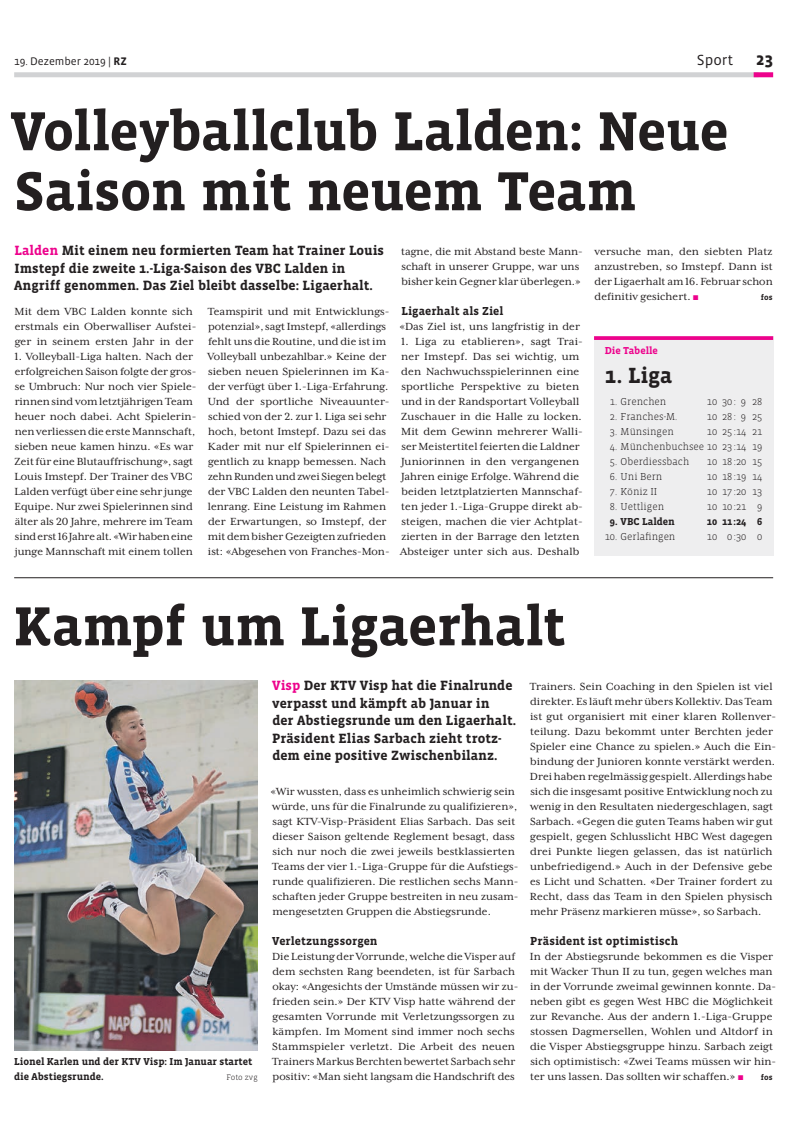
<style>
.page{position:relative;width:798px;height:1134px;background:#fff}
.page>*{position:absolute;margin:0;border:0;box-sizing:border-box;transform-origin:0 0}
.t1{font:700 56.25px/60px "Vista Slab OT";letter-spacing:-.01em;color:#231f20}
.t2{font:700 22.5px "Vista Slab OT";color:#231f20}
.t3{font:700 17.5px "Vista Sans OT";color:#231f20}
.t4{font:15px "Vista Sans OT";color:#231f20}
.t5{font:700 13.75px/17.5px "Vista Slab OT";letter-spacing:.005em;color:#231f20}
.t6{font:11.88px/15px "Mrs Eaves XL Serif OT";letter-spacing:.005em;color:#231f20}
.t7{font:700 11.88px "Vista Slab OT";letter-spacing:.01em;color:#231f20}
.t8{font:11.25px "Vista Sans OT";color:#231f20}
.t9{font:300 10.25px "Vista Slab OT";color:#231f20}
.t10{font:700 10.25px/15px "Vista Slab OT";color:#231f20}
.t11{font:700 10.25px "Vista Slab OT";color:#ed028c}
.t12{font:300 8.12px "Vista Slab OT";color:#231f20}
.t13{font:700 8.12px "Vista Slab OT";letter-spacing:.005em;color:#231f20}
.s1{font-weight:700}
.s2{color:#ed028c}
</style>
<div class="page">
<div style="left:14px;top:72px;width:744px;height:5px;background:#d1d2d4"></div>
<div style="left:753px;top:72px;width:19px;height:5px;background:#ed028c"></div>
<img style="left:14px;top:681px;width:243px;height:369px">
<div style="left:594px;top:336px;width:178px;height:219px;background:#eeeeef"></div>
<svg style="left:594px;top:336px;width:178px;height:4px"></svg>
<hr style="left:14px;top:577px;width:758px;height:1px;background:#231f20">
<p class="t8" style="left:14px;top:55px;width:114px">19. Dezember 2019 | <span class="s1">RZ</span></p>
<p class="t4" style="left:696px;top:52px;width:38px">Sport</p>
<h3 class="t3" style="left:755px;top:50px;width:19px">23</h3>
<h1 class="t1" style="left:11px;top:102px;width:719px">Volleyballclub Lalden: Neue<br>Saison mit neuem Team</h1>
<p class="t5" style="left:14px;top:242px;width:371px"><span class="s2">Lalden</span> Mit einem neu formierten Team hat Trainer Louis<br>Imstepf die zweite 1.-Liga-Saison des VBC Lalden in<br>Angriff genommen. Das Ziel bleibt dasselbe: Ligaerhalt.</p>
<p class="t6" style="left:15px;top:304px;width:183px">Mit dem VBC Lalden konnte sich erstmals ein Oberwalliser Aufstei&shy;ger in seinem ersten Jahr in der</p>
<p class="t6" style="left:14px;top:349px;width:183px">1. Volleyball-Liga halten. Nach der erfolgreichen Saison folgte der gros&shy;se Umbruch: Nur noch vier Spiele&shy;rinnen sind vom letztjährigen Team heuer noch dabei. Acht Spielerin&shy;nen verliessen die erste Mannschaft, sieben neue kamen hinzu. «Es war Zeit für eine Blutauffrischung», sagt Louis Imstepf. Der Trainer des VBC Lalden verfügt über eine sehr junge Equipe. Nur zwei Spielerinnen sind älter als 20 Jahre, mehrere im Team sind erst 16 Jahre alt. «Wir haben eine junge Mannschaft mit einem tollen</p>
<p class="t6" style="left:401px;top:244px;width:183px">tagne, die mit Abstand beste Mann&shy;schaft in unserer Gruppe, war uns bisher kein Gegner klar überlegen.»</p>
<p class="t7" style="left:401px;top:305px;width:104px">Ligaerhalt als Ziel</p>
<p class="t6" style="left:399px;top:319px;width:182px">«Das Ziel ist, uns langfristig in der</p>
<p class="t6" style="left:400px;top:334px;width:184px">1. Liga zu etablieren», sagt Trai&shy;ner Imstepf. Das sei wichtig, um den Nachwuchsspielerinnen eine sportliche Perspektive zu bieten und in der Randsportart Volleyball Zuschauer in die Halle zu locken.<br>Mit dem Gewinn mehrerer Walli&shy;ser Meistertitel feierten die Laldner Juniorinnen in den vergangenen Jahren einige Erfolge. Während die beiden letztplatzierten Mannschaf&shy;ten jeder 1.-Liga-Gruppe direkt ab&shy;steigen, machen die vier Achtplat&shy;zierten in der Barrage den letzten Absteiger unter sich aus. Deshalb</p>
<p class="t6" style="left:594px;top:244px;width:180px;text-align:justify">versuche man, den siebten Platz anzustreben, so Imstepf. Dann ist der Ligaerhalt am 16. Februar schon definitiv gesichert. <span class="s2">■</span></p>
<p class="t13" style="left:760px;top:293px;width:13px">fos</p>
<p class="t6" style="left:207px;top:304px;width:183px">Teamspirit und mit Entwicklungs&shy;potenzial», sagt Imstepf, «allerdings fehlt uns die Routine, und die ist im Volleyball unbezahlbar.» Keine der sieben neuen Spielerinnen im Ka&shy;der verfügt über 1.-Liga-Erfahrung.<br>Und der sportliche Niveauunter&shy;schied von der 2. zur 1. Liga sei sehr hoch, betont Imstepf. Dazu sei das Kader mit nur elf Spielerinnen ei&shy;gentlich zu knapp bemessen. Nach zehn Runden und zwei Siegen belegt der VBC Lalden den neunten Tabel&shy;lenrang. Eine Leistung im Rahmen der Erwartungen, so Imstepf, der mit dem bisher Gezeigten zufrieden ist: «Abgesehen von Franches-Mon-</p>
<p class="t11" style="left:604px;top:345px;width:55px">Die Tabelle</p>
<h2 class="t2" style="left:604px;top:363px;width:69px">1. Liga</h2>
<p class="t9" style="left:609px;top:397px;width:58px">1. Grenchen</p>
<p class="t9" style="left:706px;top:397px;width:57px">10 30: 9 28</p>
<p class="t9" style="left:609px;top:412px;width:69px">2. Franches-M.</p>
<p class="t9" style="left:706px;top:412px;width:57px">10 28: 9 25</p>
<p class="t9" style="left:609px;top:427px;width:65px">3. Münsingen</p>
<p class="t9" style="left:706px;top:427px;width:57px">10 25 :14 21</p>
<p class="t9" style="left:609px;top:442px;width:154px">4. Münchenbuchsee 10 23 :14 19</p>
<p class="t9" style="left:609px;top:457px;width:81px">5. Oberdiessbach</p>
<p class="t9" style="left:706px;top:457px;width:57px">10 18 :20 15</p>
<p class="t9" style="left:609px;top:472px;width:54px">6. Uni Bern</p>
<p class="t9" style="left:706px;top:472px;width:57px">10 18 :19 14</p>
<p class="t9" style="left:609px;top:487px;width:49px">7. Köniz II</p>
<p class="t9" style="left:706px;top:487px;width:57px">10 17 :20 13</p>
<p class="t9" style="left:609px;top:502px;width:56px">8. Uettligen</p>
<p class="t9" style="left:706px;top:502px;width:57px">10 10 :21 9</p>
<p class="t10" style="left:609px;top:515px;width:66px">9. VBC Lalden</p>
<p class="t10" style="left:706px;top:515px;width:57px">10 11:24 6</p>
<p class="t9" style="left:604px;top:532px;width:72px">10. Gerlafingen</p>
<p class="t9" style="left:706px;top:532px;width:57px">10 0:30 0</p>
<h1 class="t1" style="left:13px;top:597px;width:553px">Kampf um Ligaerhalt</h1>
<p class="t5" style="left:272px;top:677px;width:245px"><span class="s2">Visp</span> Der KTV Visp hat die Finalrunde verpasst und kämpft ab Januar in<br>der Abstiegsrunde um den Ligaerhalt.<br>Präsident Elias Sarbach zieht trotz&shy;dem eine positive Zwischenbilanz.</p>
<p class="t6" style="left:270px;top:784px;width:249px">«Wir wussten, dass es unheimlich schwierig sein würde, uns für die Finalrunde zu qualifizieren», sagt KTV-Visp-Präsident Elias Sarbach. Das seit dieser Saison geltende Reglement besagt, dass sich nur noch die zwei jeweils bestklassierten Teams der vier 1.-Liga-Gruppe für die Aufstiegs&shy;runde qualifizieren. Die restlichen sechs Mann&shy;schaften jeder Gruppe bestreiten in neu zusam&shy;mengesetzten Gruppen die Abstiegsrunde.</p>
<p class="t7" style="left:272px;top:935px;width:107px">Verletzungssorgen</p>
<p class="t6" style="left:272px;top:949px;width:248px">Die Leistung der Vorrunde, welche die Visper auf dem sechsten Rang beendeten, ist für Sarbach okay: «Angesichts der Umstände müssen wir zu&shy;frieden sein.» Der KTV Visp hatte während der gesamten Vorrunde mit Verletzungssorgen zu kämpfen. Im Moment sind immer noch sechs Stammspieler verletzt. Die Arbeit des neuen Trainers Markus Berchten bewertet Sarbach sehr positiv: «Man sieht langsam die Handschrift des</p>
<p class="t6" style="left:529px;top:679px;width:248px">Trainers. Sein Coaching in den Spielen ist viel direkter. Es läuft mehr übers Kollektiv. Das Team ist gut organisiert mit einer klaren Rollenver&shy;teilung. Dazu bekommt unter Berchten jeder Spieler eine Chance zu spielen.» Auch die Ein&shy;bindung der Junioren konnte verstärkt werden.<br>Drei haben regelmässig gespielt. Allerdings habe sich die insgesamt positive Entwicklung noch zu wenig in den Resultaten niedergeschlagen, sagt Sarbach. «Gegen die guten Teams haben wir gut gespielt, gegen Schlusslicht HBC West dagegen drei Punkte liegen gelassen, das ist natürlich unbefriedigend.» Auch in der Defensive gebe es Licht und Schatten. «Der Trainer fordert zu Recht, dass das Team in den Spielen physisch mehr Präsenz markieren müsse», so Sarbach.</p>
<p class="t7" style="left:530px;top:935px;width:149px">Präsident ist optimistisch</p>
<p class="t6" style="left:529px;top:949px;width:248px">In der Abstiegsrunde bekommen es die Visper mit Wacker Thun II zu tun, gegen welches man in der Vorrunde zweimal gewinnen konnte. Da&shy;neben gibt es gegen West HBC die Möglichkeit zur Revanche. Aus der andern 1.-Liga-Gruppe stossen Dagmersellen, Wohlen und Altdorf in die Visper Abstiegsgruppe hinzu. Sarbach zeigt sich optimistisch: «Zwei Teams müssen wir hin&shy;ter uns lassen. Das sollten wir schaffen.» <span class="s2">■</span></p>
<p class="t10" style="left:14px;top:1054px;width:240px">Lionel Karlen und der KTV Visp: Im Januar startet die Abstiegsrunde.</p>
<p class="t13" style="left:760px;top:1073px;width:13px">fos</p>
<p class="t12" style="left:226px;top:1073px;width:33px">Foto zvg</p>
</div>
